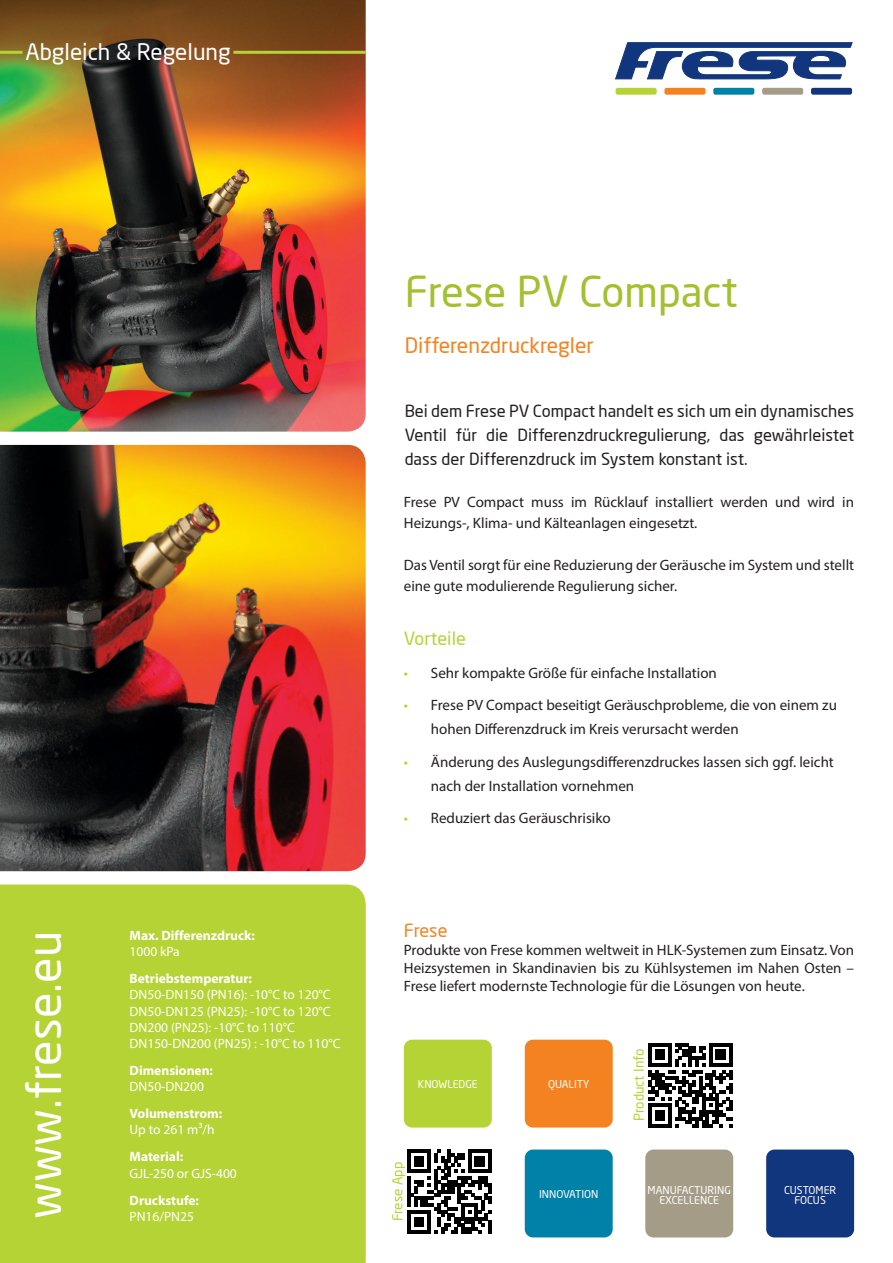
<style>
.page{position:relative;width:893px;height:1263px;background:#fff}
.page>*{position:absolute;margin:0;border:0;box-sizing:border-box;transform-origin:0 0}
.t1{font:46.95px "Neo Sans";color:#fff}
.Foside_-_Overskrift{font:42px "Neo Sans";color:#a3c02f}
.Afsnitsformat_1{font:22.5px "Neo Sans";color:#fff}
.Foside_-_Overskrift-2{font:21px "Neo Sans";color:#f58220}
.t2{font:18px "Neo Sans";color:#b5d334}
.t3{font:18px "Neo Sans";color:#f58220}
.t4{font:16.5px/24px "Neo Sans";color:#231f20;text-align:justify}
.t5{font:15px/21px "Myriad Pro";color:#231f20}
.Indledning{font:13.5px "Myriad Pro";color:#fff}
.Indledning-2{font:700 13.5px "Myriad Pro";color:#fff}
.Afsnitsformat_1-2{font:13.5px "Neo Sans";color:#b5d334}
.t6{font:10.65px/10.8px "Neo Sans";color:#fff;text-align:center}
.s1{color:#b5d334}
</style>
<div class="page">
<img style="left:0;top:0;width:366px;height:432px">
<img style="left:0;top:445px;width:366px;height:426px">
<div style="left:0;top:884px;width:366px;height:379px;background:#b5d334"></div>
<div style="left:616px;top:88px;width:41px;height:7px;background:#b5d334;border-radius:2px"></div>
<div style="left:664px;top:88px;width:41px;height:7px;background:#f58220;border-radius:2px"></div>
<div style="left:713px;top:88px;width:41px;height:7px;background:#0081a7;border-radius:2px"></div>
<div style="left:762px;top:88px;width:41px;height:7px;background:#a49c87;border-radius:2px"></div>
<div style="left:811px;top:88px;width:41px;height:7px;background:#11367e;border-radius:2px"></div>
<svg style="left:615px;top:43px;width:237px;height:36px"></svg>
<hr style="left:0;top:51px;width:23px;height:3px;background:#b5d334">
<hr style="left:233px;top:51px;width:133px;height:3px;background:#b5d334">
<div style="left:404px;top:1040px;width:88px;height:87px;background:#b5d334;border-radius:8px"></div>
<div style="left:766px;top:1149px;width:88px;height:88px;background:#11367e;border-radius:8px"></div>
<div style="left:525px;top:1040px;width:88px;height:87px;background:#f58220;border-radius:8px"></div>
<div style="left:525px;top:1149px;width:88px;height:88px;background:#0081a7;border-radius:8px"></div>
<div style="left:645px;top:1149px;width:88px;height:88px;background:#a49c87;border-radius:8px"></div>
<svg style="left:648px;top:1043px;width:85px;height:84px"></svg>
<svg style="left:407px;top:1149px;width:84px;height:85px"></svg>
<p class="Afsnitsformat_1" style="left:26px;top:38px;width:207px">Abgleich &amp; Regelung</p>
<p class="t1" style="left:15px;top:1219px;width:290px;rotate:-90deg">www.frese.eu</p>
<p class="Indledning-2" style="left:130px;top:926px;width:127px">Max. Differenzdruck:</p>
<p class="Indledning" style="left:130px;top:943px;width:52px">1000 kPa</p>
<p class="Indledning-2" style="left:130px;top:970px;width:124px">Betriebstemperatur:</p>
<p class="Indledning" style="left:130px;top:986px;width:203px">DN50-DN150 (PN16): -10°C to 120°C</p>
<p class="Indledning" style="left:130px;top:1003px;width:203px">DN50-DN125 (PN25): -10°C to 120°C</p>
<p class="Indledning" style="left:130px;top:1019px;width:167px">DN200 (PN25): -10°C to 110°C</p>
<p class="Indledning" style="left:130px;top:1035px;width:212px">DN150-DN200 (PN25) : -10°C to 110°C</p>
<p class="Indledning-2" style="left:130px;top:1061px;width:85px">Dimensionen:</p>
<p class="Indledning" style="left:130px;top:1078px;width:76px">DN50-DN200</p>
<p class="Indledning-2" style="left:130px;top:1105px;width:94px">Volumenstrom:</p>
<p class="Indledning" style="left:130px;top:1121px;width:87px">Up to 261 m3/h</p>
<p class="Indledning-2" style="left:130px;top:1148px;width:55px">Material:</p>
<p class="Indledning" style="left:130px;top:1165px;width:109px">GJL-250 or GJS-400</p>
<p class="Indledning-2" style="left:130px;top:1191px;width:71px">Druckstufe:</p>
<p class="Indledning" style="left:130px;top:1208px;width:66px">PN16/PN25</p>
<p class="Foside_-_Overskrift" style="left:405px;top:266px;width:334px">Frese PV Compact</p>
<p class="Foside_-_Overskrift-2" style="left:405px;top:333px;width:190px">Differenzdruckregler</p>
<p class="t4" style="left:405px;top:398px;width:451px">Bei dem Frese PV Compact handelt es sich um ein dynamisches Ventil für die Differenzdruckregulierung, das gewährleistet dass der Differenzdruck im System konstant ist.</p>
<p class="t5" style="left:404px;top:491px;width:452px">Frese PV Compact muss im Rücklauf installiert werden und wird in<br>Heizungs-, Klima- und Kälteanlagen eingesetzt.</p>
<p class="t5" style="left:404px;top:554px;width:452px">Das Ventil sorgt für eine Reduzierung der Geräusche im System und stellt eine gute modulierende Regulierung sicher.</p>
<p class="t2" style="left:404px;top:627px;width:63px">Vorteile</p>
<p class="t5" style="left:404px;top:662px;width:315px"><span class="s1">•</span> Sehr kompakte Größe für einfache Installation</p>
<p class="t5" style="left:431px;top:693px;width:408px;line-height:24px;text-indent:-27px"><span class="s1">•</span> Frese PV Compact beseitigt Geräuschprobleme, die von einem zu hohen Differenzdruck im Kreis verursacht werden</p>
<p class="t5" style="left:431px;top:749px;width:404px;line-height:24px;text-indent:-27px"><span class="s1">•</span> Änderung des Auslegungsdifferenzdruckes lassen sich ggf. leicht nach der Installation vornehmen</p>
<p class="t5" style="left:404px;top:807px;width:208px"><span class="s1">•</span> Reduziert das Geräuschrisiko</p>
<p class="t3" style="left:404px;top:919px;width:45px">Frese</p>
<p class="t5" style="left:404px;top:940px;width:452px;line-height:18px;text-align:justify">Produkte von Frese kommen weltweit in HLK-Systemen zum Einsatz. Von Heizsystemen in Skandinavien bis zu Kühlsystemen im Nahen Osten – Frese liefert modernste Technologie für die Lösungen von heute.</p>
<p class="t6" style="left:418px;top:1078px;width:61px">KNOWLEDGE</p>
<p class="Afsnitsformat_1-2" style="left:389px;top:1221px;width:61px;rotate:-90deg">Frese App</p>
<p class="t6" style="left:548px;top:1078px;width:43px">QUALITY</p>
<p class="Afsnitsformat_1-2" style="left:630px;top:1121px;width:74px;rotate:-90deg">Product Info</p>
<p class="t6" style="left:539px;top:1188px;width:61px">INNOVATION</p>
<p class="t6" style="left:648px;top:1184px;width:85px">MANUFACTURING<br>EXCELLENCE</p>
<p class="t6" style="left:784px;top:1184px;width:54px">CUSTOMER<br>FOCUS</p>
</div>
